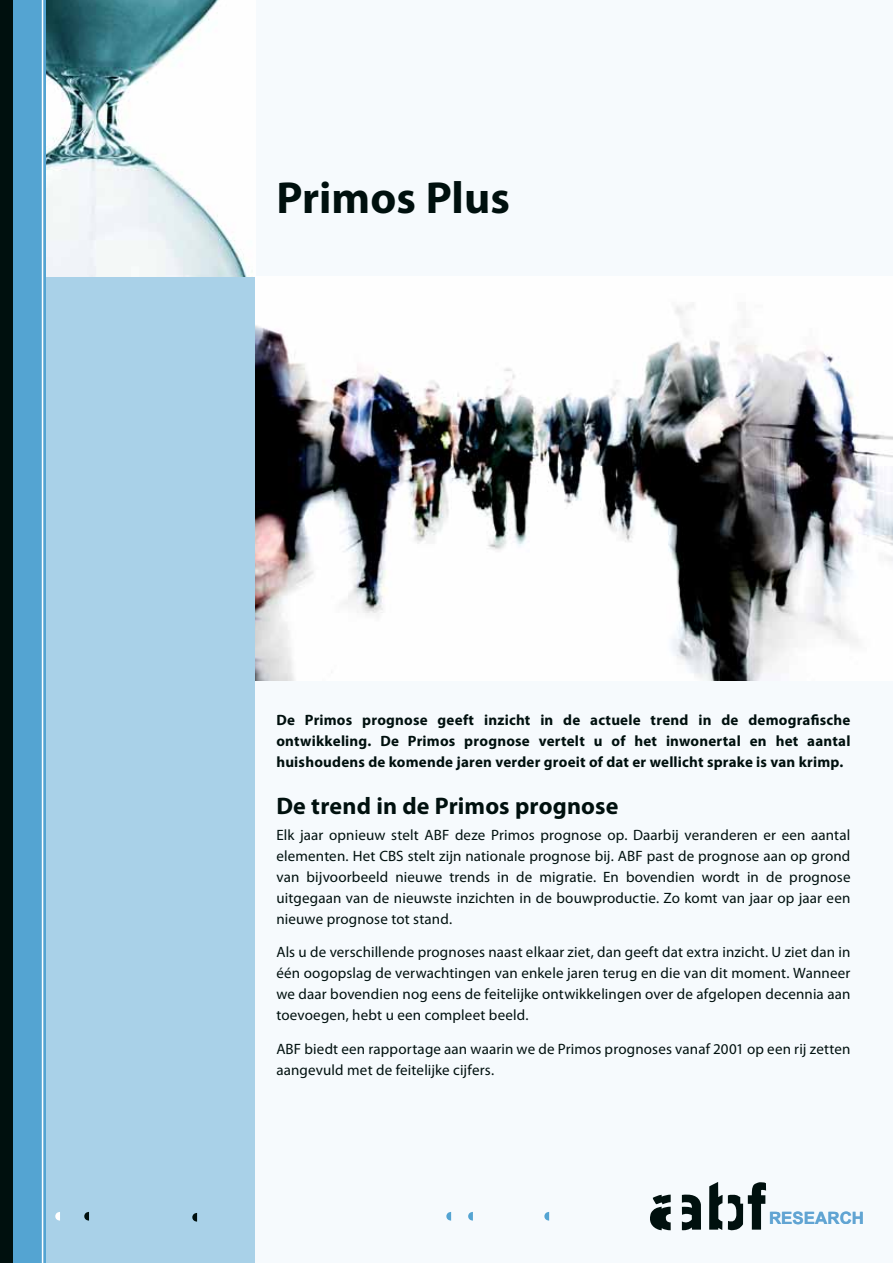
<style>
.page{position:relative;width:893px;height:1263px;background:#fff}
.page>*{position:absolute;margin:0;border:0;box-sizing:border-box;transform-origin:0 0}
.t1{font:700 45px "Myriad Pro";color:#00100e}
.t2{font:700 24px "Myriad Pro";letter-spacing:.005em;color:#00100e}
.t3{font:700 16.95px "Arial";color:#54a4d2}
.t4{font:15px/21px "Myriad Pro";letter-spacing:.01em;color:#00100e;text-align:justify}
.t5{font:700 15px/21px "Myriad Pro";letter-spacing:.015em;color:#00100e;text-align:justify}
</style>
<div class="page">
<div style="left:17px;top:0;width:876px;height:1263px;background:#f6fafd"></div>
<div style="left:0;top:0;width:47px;height:1263px;background:#54a4d2"></div>
<div style="left:0;top:0;width:13px;height:1263px;background:#00100e"></div>
<hr style="left:42px;top:0;width:1px;height:1263px;background:#fff">
<div style="left:47px;top:0;width:208px;height:1263px;background:#a9d1e8"></div>
<svg style="left:84px;top:1212px;width:5px;height:8px"></svg>
<svg style="left:682px;top:1194px;width:19px;height:36px"></svg>
<svg style="left:709px;top:1182px;width:57px;height:48px"></svg>
<svg style="left:650px;top:1194px;width:21px;height:36px"></svg>
<svg style="left:192px;top:1213px;width:5px;height:8px"></svg>
<svg style="left:55px;top:1212px;width:5px;height:8px"></svg>
<svg style="left:446px;top:1212px;width:5px;height:8px"></svg>
<svg style="left:468px;top:1212px;width:5px;height:8px"></svg>
<svg style="left:544px;top:1212px;width:5px;height:8px"></svg>
<img style="left:47px;top:0;width:208px;height:276px">
<img style="left:255px;top:307px;width:638px;height:373px">
<h1 class="t1" style="left:276px;top:168px;width:235px">Primos Plus</h1>
<p class="t5" style="left:276px;top:709px;width:576px">De Primos prognose geeft inzicht in de actuele trend in de demografische ontwikkeling. De Primos prognose vertelt u of het inwonertal en het aantal huishoudens de komende jaren verder groeit of dat er wellicht sprake is van krimp.</p>
<h2 class="t2" style="left:276px;top:791px;width:344px">De trend in de Primos prognose</h2>
<p class="t4" style="left:276px;top:824px;width:576px">Elk jaar opnieuw stelt ABF deze Primos prognose op. Daarbij veranderen er een aantal elementen. Het CBS stelt zijn nationale prognose bij. ABF past de prognose aan op grond van bijvoorbeeld nieuwe trends in de migratie. En bovendien wordt in de prognose uitgegaan van de nieuwste inzichten in de bouwproductie. Zo komt van jaar op jaar een nieuwe prognose tot stand.</p>
<p class="t4" style="left:276px;top:942px;width:576px">Als u de verschillende prognoses naast elkaar ziet, dan geeft dat extra inzicht. U ziet dan in één oogopslag de verwachtingen van enkele jaren terug en die van dit moment. Wanneer we daar bovendien nog eens de feitelijke ontwikkelingen over de afgelopen decennia aan toevoegen, hebt u een compleet beeld.</p>
<p class="t4" style="left:276px;top:1038px;width:576px">ABF biedt een rapportage aan waarin we de Primos prognoses vanaf 2001 op een rij zetten aangevuld met de feitelijke cijfers.</p>
<p class="t3" style="left:769px;top:1207px;width:97px">RESEARCH</p>
</div>
